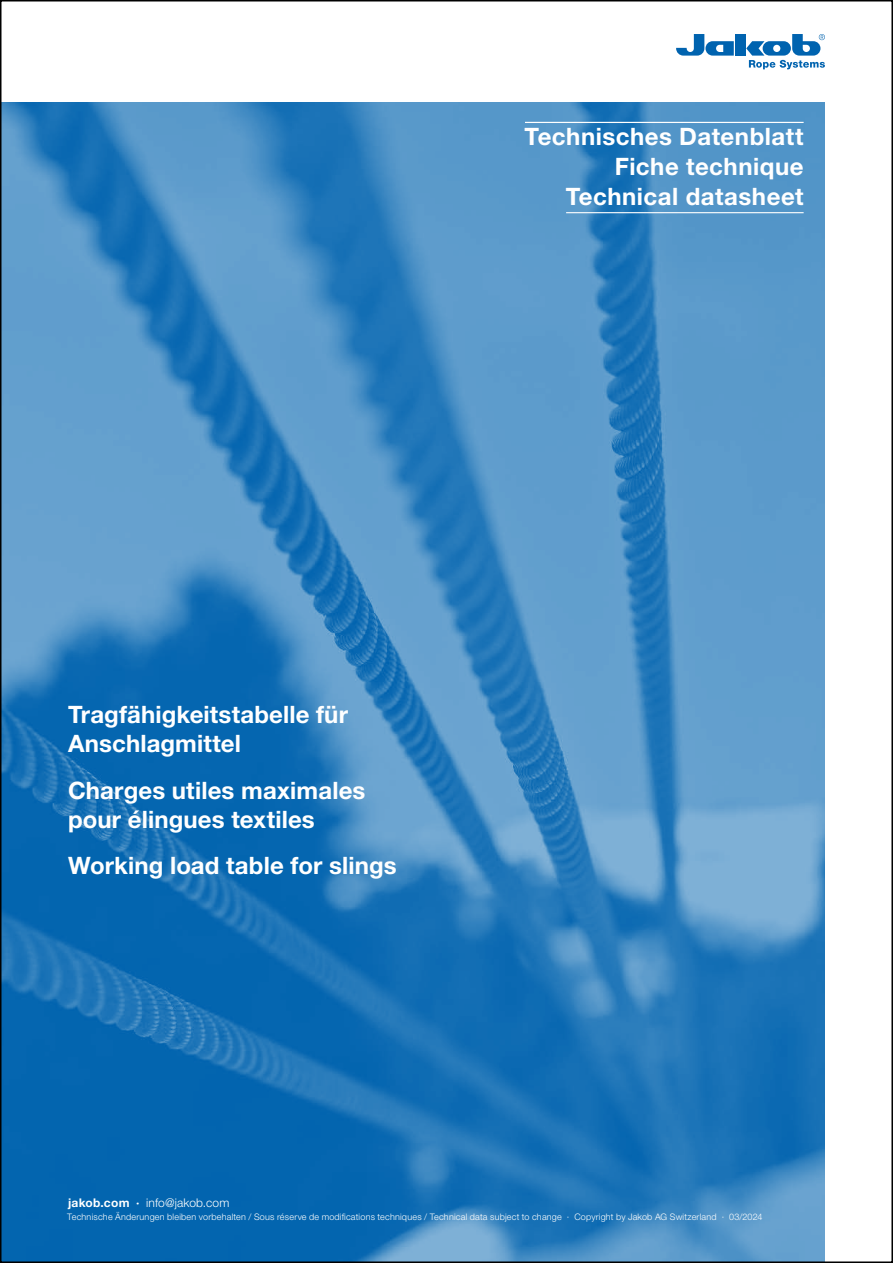
<style>
.page{position:relative;width:893px;height:1263px;background:#fff}
.page>*{position:absolute;margin:0;border:0;box-sizing:border-box;transform-origin:0 0}
.t1{font:700 24px/29.2px "Helvetica Neue LT Pro";letter-spacing:.005em;color:#fff}
.t2{font:300 12px "Helvetica Neue LT Pro";letter-spacing:.015em;color:#fff}
.t3{font:300 9px "Helvetica Neue LT Pro";letter-spacing:.025em;color:#fff}
.s1{font-weight:700}
</style>
<div class="page">
<img style="left:3px;top:102px;width:822px;height:1158px">
<div style="left:735px;top:34px;width:11px;height:22px;background:#0063af"></div>
<svg style="left:676px;top:34px;width:58px;height:22px"></svg>
<svg style="left:746px;top:34px;width:79px;height:35px"></svg>
<hr style="left:525px;top:122px;width:279px;height:1px;background:#fff">
<hr style="left:566px;top:212px;width:238px;height:1px;background:#fff">
<p class="t1" style="left:525px;top:121px;width:280px;line-height:29.7px;text-align:right">Technisches Datenblatt<br>Fiche technique<br>Technical datasheet</p>
<p class="t1" style="left:68px;top:699px;width:282px">Tragfähigkeitstabelle für<br>Anschlagmittel</p>
<p class="t1" style="left:68px;top:775px;width:299px">Charges utiles maximales pour élingues textiles</p>
<p class="t1" style="left:68px;top:850px;width:330px">Working load table for slings</p>
<p class="t2" style="left:68px;top:1195px;width:163px"><span class="s1">jakob.com ∙</span> info@jakob.com</p>
<p class="t3" style="left:67px;top:1212px;width:697px">Technische Änderungen bleiben vorbehalten / Sous réserve de modifications techniques / Technical data subject to change ∙ Copyright by Jakob AG Switzerland ∙ 03/2024</p>
</div>
